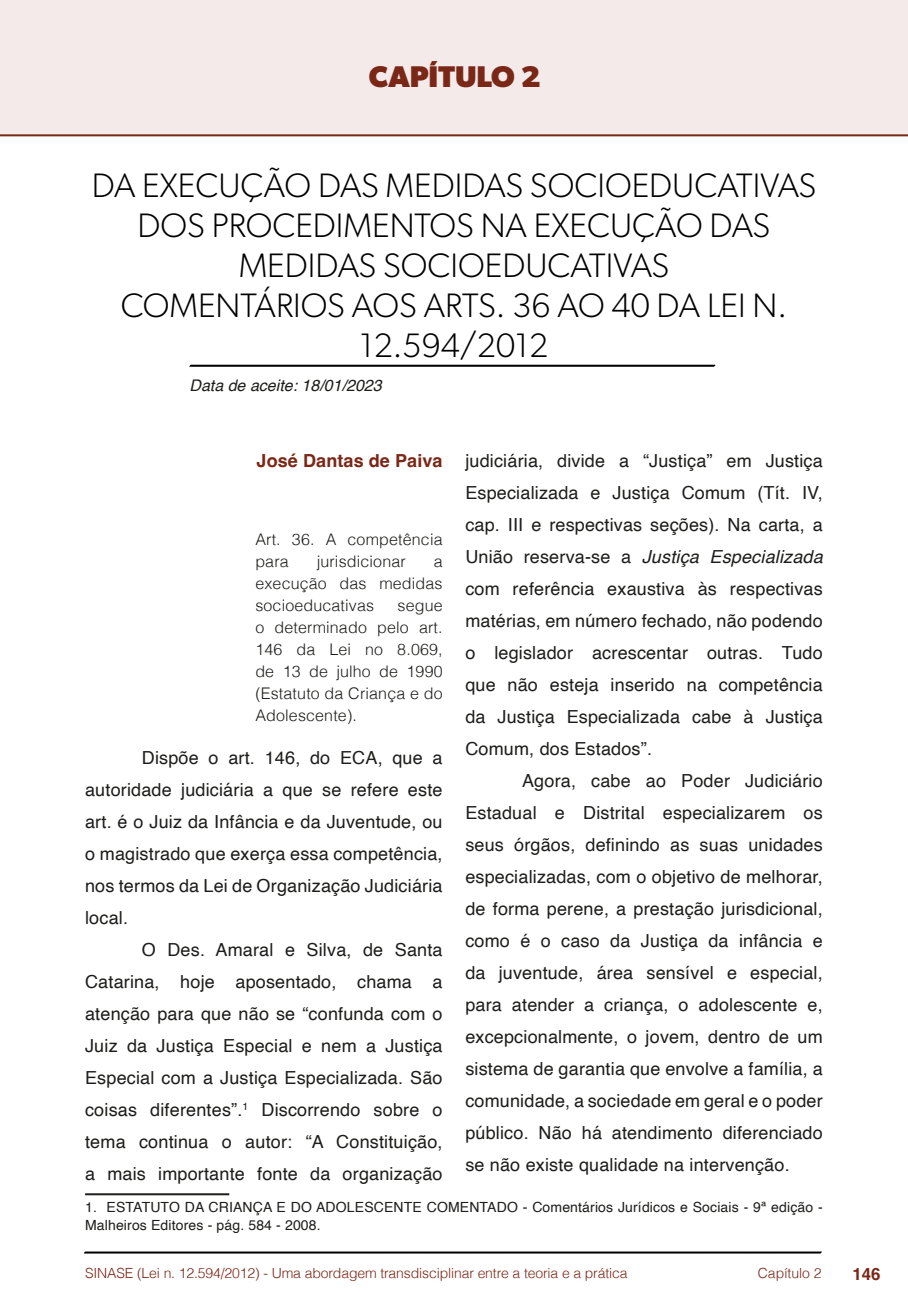
<style>
.page{position:relative;width:908px;height:1304px;background:#fff}
.page>*{position:absolute;margin:0;border:0;box-sizing:border-box;transform-origin:0 0}
.t1{font:300 34px/40px "Gibson";color:#000}
.t2{font:300 34px "Gibson";letter-spacing:-.02em;color:#000}
.t3{font:700 30px "Gibson";color:#7a2717}
.t4{font:18px/32px "Helvetica";letter-spacing:.01em;color:#1d1d1b;text-align:justify}
.t5{font:700 18px "Helvetica";letter-spacing:.005em;color:#7a2717}
.t6{font:700 16.8px "Helvetica";color:#7a2717}
.t7{font:300 16px/22px "Helvetica";letter-spacing:.01em;color:#1d1d1b;text-align:justify}
.t8{font:italic 16px "Helvetica";color:#1d1d1b}
.t9{font:14px/18px "Helvetica";letter-spacing:.01em;color:#1d1d1b}
.t10{font:300 14px "Helvetica";letter-spacing:-.01em;color:#7a2717}
.s1{font-style:italic}
</style>
<div class="page">
<svg style="left:84px;top:1251px;width:737px;height:3px"></svg>
<svg style="left:189px;top:364px;width:526px;height:3px"></svg>
<div style="left:0;top:0;width:907px;height:136px;background:#f3eae9"></div>
<div style="left:44px;top:72px;width:68px;height:61px;background:#f3eae9"></div>
<hr style="left:85px;top:1193px;width:144px;height:2px;background:#1d1d1b">
<h2 class="t3" style="left:369px;top:58px;width:173px">CAPÍTULO 2</h2>
<h1 class="t1" style="left:92px;top:165px;width:107px">DA EXECU</h1>
<h1 class="t2" style="left:240px;top:165px;width:328px">ÇÃO DAS ME DI DAS SOCIOE</h1>
<h1 class="t1" style="left:649px;top:165px;width:168px">DUCATI VAS</h1>
<h1 class="t1" style="left:137px;top:205px;width:112px">DOS PROCE</h1>
<h1 class="t1" style="left:313px;top:205px;width:277px">DIME NTOS NA EXECU</h1>
<h1 class="t1" style="left:632px;top:205px;width:140px">ÇÃO DAS</h1>
<h1 class="t1" style="left:238px;top:245px;width:183px">MEDI DAS SOCIOE</h1>
<h1 class="t1" style="left:502px;top:245px;width:168px">DUCATI VAS</h1>
<h1 class="t1" style="left:121px;top:285px;width:24px">COME</h1>
<h1 class="t1" style="left:215px;top:285px;width:58px">NTÁRIO</h1>
<h1 class="t1" style="left:359px;top:285px;width:429px;text-indent:-32px">S AOS ARTS. 36 AO 40 DA LEI N.<br>12.594/2012</h1>
<p class="t8" style="left:189px;top:373px;width:194px">Data de aceite: 18/01/2023</p>
<p class="t5" style="left:256px;top:450px;width:187px">José Dantas de Paiva</p>
<p class="t4" style="left:465px;top:445px;width:359px">judiciária, divide a “Justiça” em Justiça Especializada e Justiça Comum (Tít. IV, cap. III e respectivas seções). Na carta, a União reserva-se a <span class="s1">Justiça Especializada </span>com referência exaustiva às respectivas matérias, em número fechado, não podendo o legislador acrescentar outras. Tudo que não esteja inserido na competência da Justiça Especializada cabe à Justiça Comum, dos Estados”.</p>
<p class="t4" style="left:465px;top:765px;width:359px;text-indent:57px">Agora, cabe ao Poder Judiciário Estadual e Distrital especializarem os seus órgãos, definindo as suas unidades especializadas, com o objetivo de melhorar, de forma perene, a prestação jurisdicional, como é o caso da Justiça da infância e da juventude, área sensível e especial, para atender a criança, o adolescente e, excepcionalmente, o jovem, dentro de um sistema de garantia que envolve a família, a comunidade, a sociedade em geral e o poder público. Não há atendimento diferenciado se não existe qualidade na intervenção.</p>
<p class="t7" style="left:255px;top:527px;width:189px">Art. 36. A competência para</p>
<p class="t7" style="left:316px;top:549px;width:91px">jurisdicionar</p>
<p class="t7" style="left:255px;top:549px;width:189px;text-indent:178px">a execução das medidas socioeducativas</p>
<p class="t7" style="left:255px;top:593px;width:189px;text-indent:142px">segue o determinado pelo art.<br>146 da Lei no 8.069, de 13 de julho de 1990 (Estatuto da Criança e do Adolescente).</p>
<p class="t4" style="left:85px;top:743px;width:359px;text-indent:57px">Dispõe o art. 146, do ECA, que a autoridade judiciária a que se refere este art. é o Juiz da Infância e da Juventude, ou o magistrado que exerça essa competência, nos termos da Lei de Organização Judiciária local.</p>
<p class="t4" style="left:85px;top:935px;width:359px;text-indent:57px">O Des. Amaral e Silva, de Santa Catarina, hoje aposentado, chama a atenção para que não se “confunda com o Juiz da Justiça Especial e nem a Justiça Especial com a Justiça Especializada. São coisas diferentes”.<sup>1</sup> Discorrendo sobre o tema continua o autor: “A Constituição, a mais importante fonte da organização</p>
<p class="t9" style="left:85px;top:1199px;width:738px">1. ESTATUTO DA CRIANÇA E DO ADOLESCENTE COMENTADO - Comentários Jurídicos e Sociais - 9ª edição -<br>Malheiros Editores - pág. 584 - 2008.</p>
<p class="t10" style="left:85px;top:1261px;width:543px">SINASE (Lei n. 12.594/2012) - Uma abordagem transdisciplinar entre a teoria e a prática</p>
<p class="t10" style="left:757px;top:1261px;width:65px">Capítulo 2</p>
<p class="t6" style="left:851px;top:1264px;width:30px">146</p>
</div>
